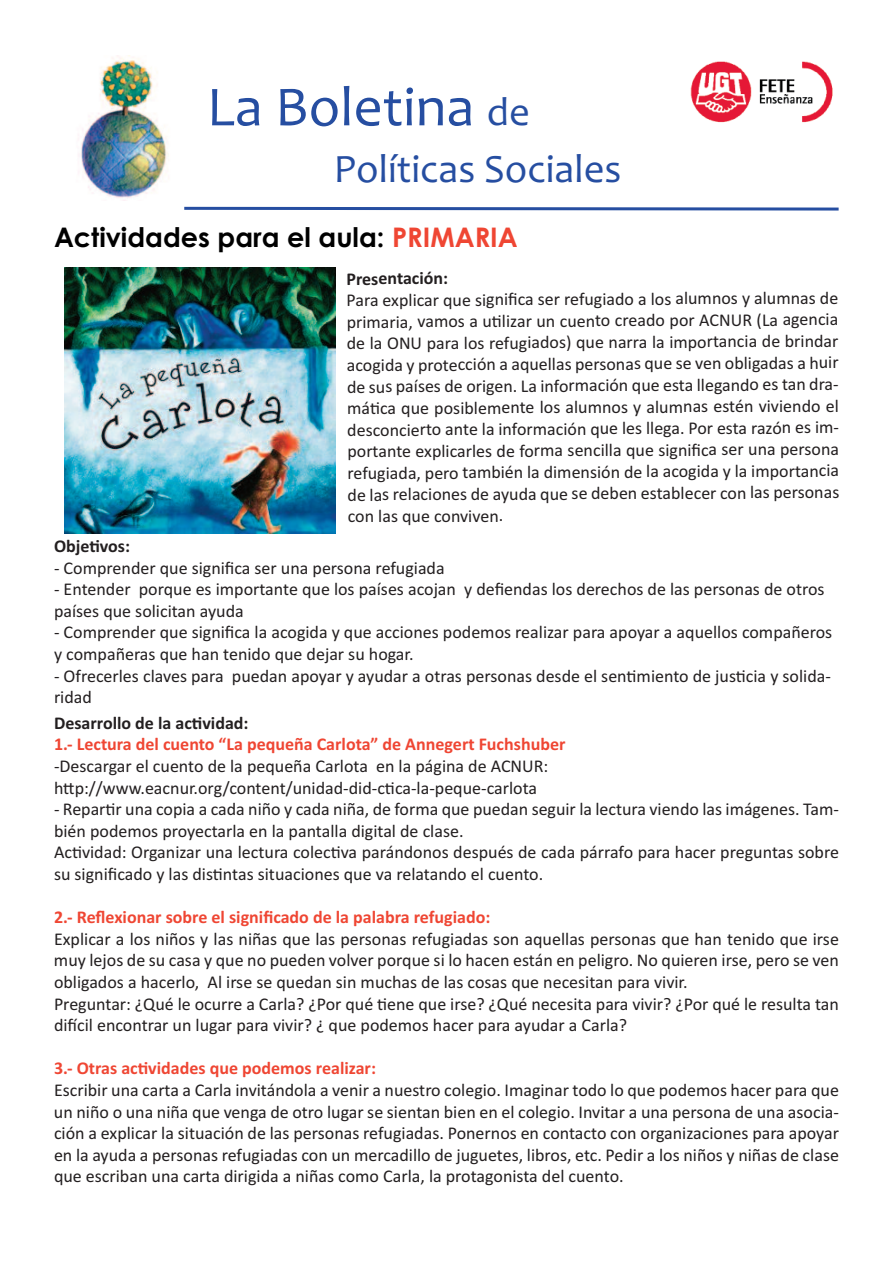
<style>
.page{position:relative;width:893px;height:1263px;background:#fff}
.page>*{position:absolute;margin:0;border:0;box-sizing:border-box;transform-origin:0 0}
.t1{font:57px "Candara";color:#264ea1}
.t2{font:40.5px "Candara";color:#264ea1}
.t3{font:700 27px "Century Gothic";color:#000}
.t4{font:18px/21.6px "Calibri";color:#231f20}
.t5{font:700 18px "Calibri";color:#ef4633}
.t6{font:700 18px "Calibri";color:#231f20}
.s1{font-size:40.5px}
.s2{color:#ef4633}
</style>
<div class="page">
<img style="left:690px;top:61px;width:143px;height:62px">
<svg style="left:184px;top:206px;width:655px;height:5px"></svg>
<img style="left:65px;top:268px;width:270px;height:266px">
<img style="left:78px;top:55px;width:91px;height:146px">
<h1 class="t1" style="left:207px;top:72px;width:324px">La Boletina <span class="s1">de</span></h1>
<h2 class="t2" style="left:334px;top:144px;width:289px">Políticas Sociales</h2>
<h3 class="t3" style="left:54px;top:222px;width:465px">Actividades para el aula: <span class="s2">PRIMARIA</span></h3>
<p class="t6" style="left:346px;top:268px;width:103px">Presentación:</p>
<p class="t4" style="left:347px;top:288px;width:494px;text-align:justify">Para explicar que significa ser refugiado a los alumnos y alumnas de primaria, vamos a utilizar un cuento creado por ACNUR (La agencia de la ONU para los refugiados) que narra la importancia de brindar acogida y protección a aquellas personas que se ven obligadas a huir de sus países de origen. La información que esta llegando es tan dra&shy;mática que posiblemente los alumnos y alumnas estén viviendo el desconcierto ante la información que les llega. Por esta razón es im&shy;portante explicarles de forma sencilla que significa ser una persona refugiada, pero también la dimensión de la acogida y la importancia de las relaciones de ayuda que se deben establecer con las personas con las que conviven.</p>
<p class="t6" style="left:54px;top:535px;width:78px">Objetivos:</p>
<p class="t4" style="left:54px;top:556px;width:392px">- Comprender que significa ser una persona refugiada</p>
<p class="t4" style="left:54px;top:578px;width:772px">- Entender porque es importante que los países acojan y defiendas los derechos de las personas de otros países que solicitan ayuda</p>
<p class="t4" style="left:54px;top:621px;width:780px">- Comprender que significa la acogida y que acciones podemos realizar para apoyar a aquellos compañeros y compañeras que han tenido que dejar su hogar.</p>
<p class="t4" style="left:54px;top:664px;width:778px">- Ofrecerles claves para puedan apoyar y ayudar a otras personas desde el sentimiento de justicia y solida&shy;ridad</p>
<p class="t6" style="left:54px;top:712px;width:196px">Desarrollo de la actividad:</p>
<p class="t5" style="left:54px;top:734px;width:513px">1.- Lectura del cuento “La pequeña Carlota” de Annegert Fuchshuber</p>
<p class="t4" style="left:54px;top:755px;width:496px">-Descargar el cuento de la pequeña Carlota en la página de ACNUR: http://www.eacnur.org/content/unidad-did-ctica-la-peque-carlota</p>
<p class="t4" style="left:54px;top:798px;width:786px">- Repartir una copia a cada niño y cada niña, de forma que puedan seguir la lectura viendo las imágenes. Tam&shy;bién podemos proyectarla en la pantalla digital de clase.<br>Actividad: Organizar una lectura colectiva parándonos después de cada párrafo para hacer preguntas sobre su significado y las distintas situaciones que va relatando el cuento.</p>
<p class="t5" style="left:54px;top:906px;width:438px">2.- Reflexionar sobre el significado de la palabra refugiado:</p>
<p class="t4" style="left:54px;top:928px;width:786px">Explicar a los niños y las niñas que las personas refugiadas son aquellas personas que han tenido que irse muy lejos de su casa y que no pueden volver porque si lo hacen están en peligro. No quieren irse, pero se ven obligados a hacerlo, Al irse se quedan sin muchas de las cosas que necesitan para vivir.<br>Preguntar: ¿Qué le ocurre a Carla? ¿Por qué tiene que irse? ¿Qué necesita para vivir? ¿Por qué le resulta tan difícil encontrar un lugar para vivir? ¿ que podemos hacer para ayudar a Carla?</p>
<p class="t5" style="left:54px;top:1058px;width:323px">3.- Otras actividades que podemos realizar:</p>
<p class="t4" style="left:54px;top:1079px;width:786px;text-align:justify">Escribir una carta a Carla invitándola a venir a nuestro colegio. Imaginar todo lo que podemos hacer para que un niño o una niña que venga de otro lugar se sientan bien en el colegio. Invitar a una persona de una asocia&shy;ción a explicar la situación de las personas refugiadas. Ponernos en contacto con organizaciones para apoyar en la ayuda a personas refugiadas con un mercadillo de juguetes, libros, etc. Pedir a los niños y niñas de clase que escriban una carta dirigida a niñas como Carla, la protagonista del cuento.</p>
</div>
